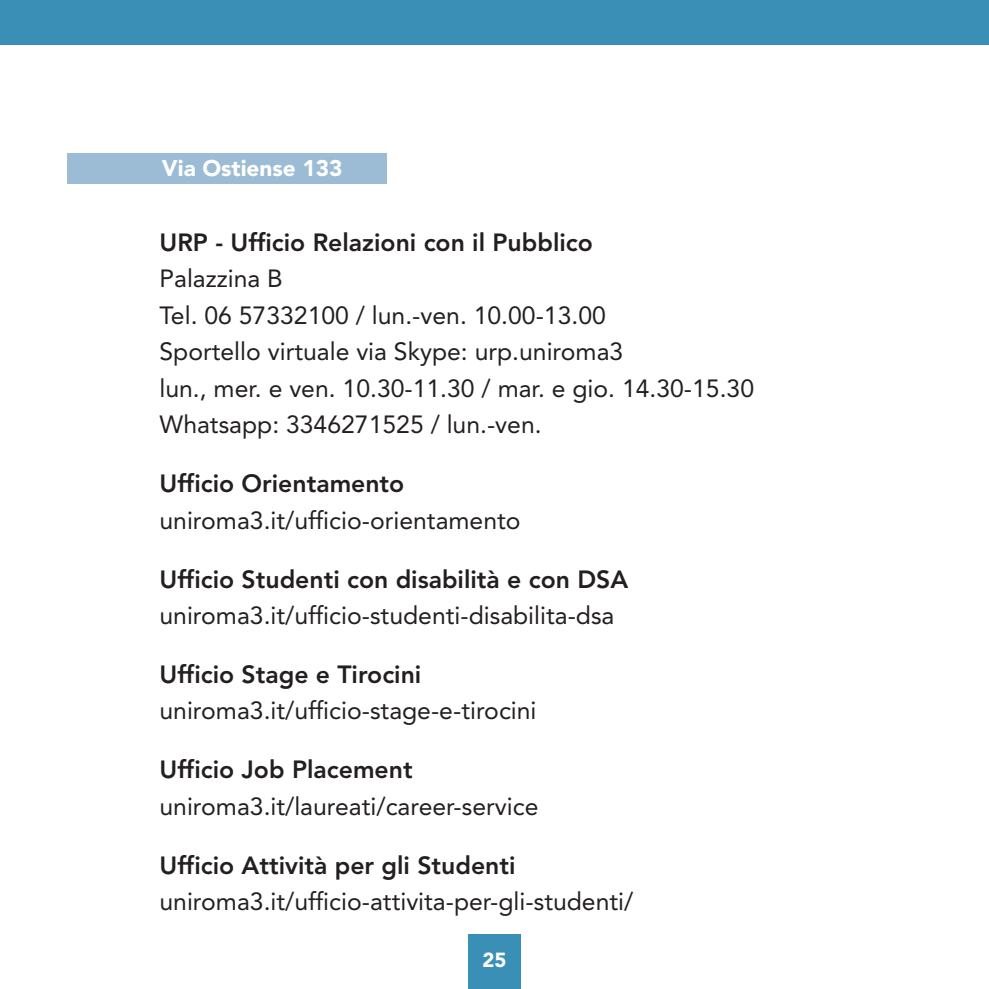
<style>
.page{position:relative;width:989px;height:989px;background:#fff}
.page>*{position:absolute;margin:0;border:0;box-sizing:border-box;transform-origin:0 0}
.t1{font:24.75px/36.4px "Avenir";color:#231f20}
.t2{font:800 24.75px "Avenir";color:#231f20}
.t3{font:900 22.5px "Avenir";color:#fff}
.t4{font:900 20.25px "Avenir";color:#fff}
</style>
<div class="page">
<div style="left:0;top:0;width:989px;height:45px;background:#398fb6"></div>
<div style="left:468px;top:934px;width:53px;height:55px;background:#398fb6"></div>
<div style="left:67px;top:154px;width:319px;height:30px;background:#9bbcd4"></div>
<p class="t3" style="left:162px;top:149px;width:182px">Via Ostiense 133</p>
<p class="t2" style="left:159px;top:223px;width:435px">URP - Ufficio Relazioni con il Pubblico</p>
<p class="t1" style="left:159px;top:260px;width:596px">Palazzina B<br>Tel. 06 57332100 / lun.-ven. 10.00-13.00<br>Sportello virtuale via Skype: urp.uniroma3<br>lun., mer. e ven. 10.30-11.30 / mar. e gio. 14.30-15.30<br>Whatsapp: 3346271525 / lun.-ven.</p>
<p class="t2" style="left:159px;top:464px;width:246px">Ufficio Orientamento</p>
<p class="t1" style="left:159px;top:501px;width:362px">uniroma3.it/ufficio-orientamento</p>
<p class="t2" style="left:159px;top:559px;width:470px">Ufficio Studenti con disabilità e con DSA</p>
<p class="t1" style="left:159px;top:596px;width:456px">uniroma3.it/ufficio-studenti-disabilita-dsa</p>
<p class="t2" style="left:159px;top:655px;width:263px">Ufficio Stage e Tirocini</p>
<p class="t1" style="left:159px;top:692px;width:378px">uniroma3.it/ufficio-stage-e-tirocini</p>
<p class="t2" style="left:159px;top:750px;width:255px">Ufficio Job Placement</p>
<p class="t1" style="left:159px;top:787px;width:380px">uniroma3.it/laureati/career-service</p>
<p class="t2" style="left:159px;top:846px;width:357px">Ufficio Attività per gli Studenti</p>
<p class="t1" style="left:159px;top:882px;width:475px">uniroma3.it/ufficio-attivita-per-gli-studenti/</p>
<p class="t4" style="left:482px;top:942px;width:25px">25</p>
</div>
